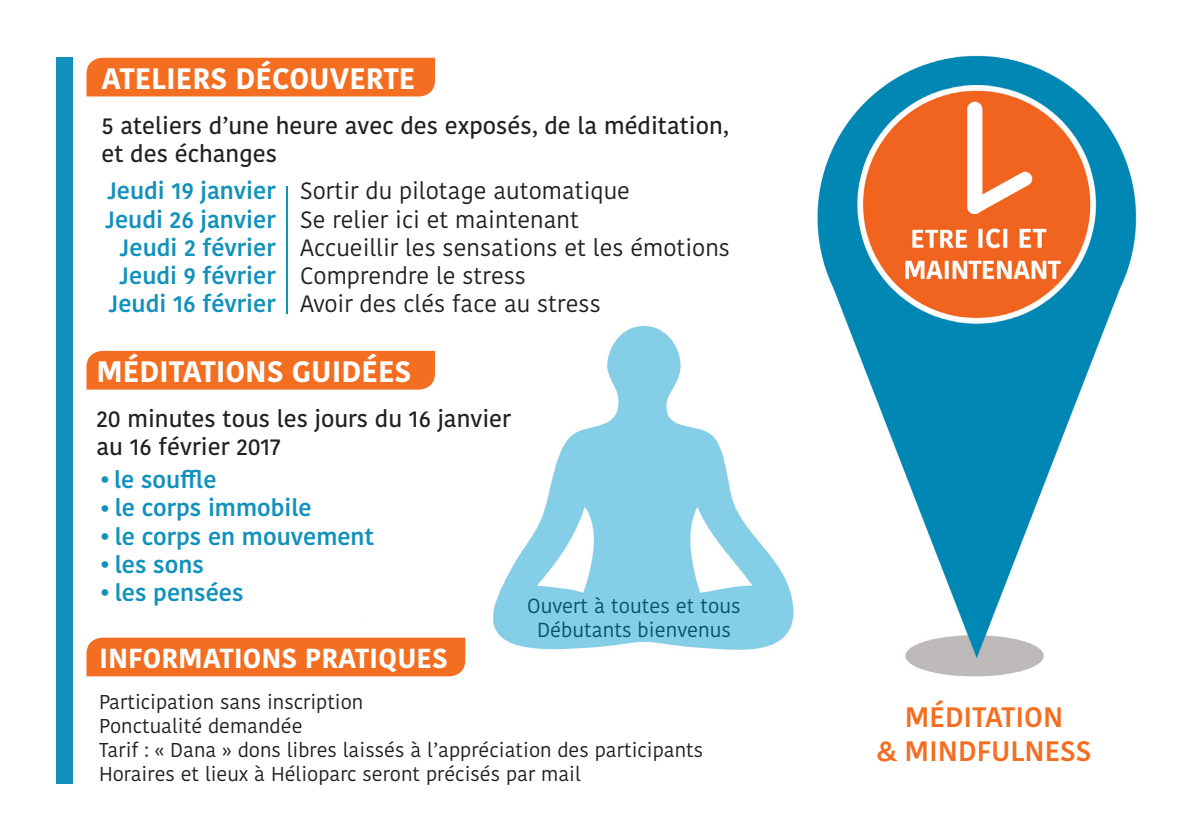
<style>
.page{position:relative;width:1191px;height:840px;background:#fff}
.page>*{position:absolute;margin:0;border:0;box-sizing:border-box;transform-origin:0 0}
.t1{font:700 29.4px "Kohinoor Devanagari";color:#fff}
.t2{font:600 28px "Kohinoor Devanagari";color:#f36e21}
.t3{font:700 27.4px "Kohinoor Devanagari";color:#fff}
.t4{font:23.6px "Kohinoor Devanagari";color:#231f20}
.t5{font:600 23.6px "Kohinoor Devanagari";color:#1291bc}
.t6{font:500 23.6px "Kohinoor Devanagari";color:#231f20}
.t7{font:20.2px "Kohinoor Devanagari";color:#00536e}
.t8{font:20px "Kohinoor Devanagari";color:#231f20}
</style>
<div class="page">
<img style="left:347px;top:326px;width:447px;height:351px">
<div style="left:86px;top:637px;width:379px;height:39px;background:#f36e21"></div>
<div style="left:86px;top:350px;width:349px;height:39px;background:#f36e21"></div>
<div style="left:86px;top:58px;width:349px;height:38px;background:#f36e21"></div>
<img style="left:817px;top:55px;width:320px;height:622px">
<hr style="left:286px;top:186px;width:2px;height:127px;background:#1291bc">
<div style="left:57px;top:57px;width:16px;height:725px;background:#1291bc"></div>
<p class="t1" style="left:101px;top:52px;width:315px">ATELIERS DÉCOUVERTE</p>
<p class="t6" style="left:101px;top:112px;width:629px">5 ateliers d’une heure avec des exposés, de la méditation,</p>
<p class="t6" style="left:101px;top:140px;width:177px">et des échanges</p>
<p class="t5" style="left:107px;top:177px;width:170px">Jeudi 19 janvier</p>
<p class="t5" style="left:105px;top:205px;width:172px">Jeudi 26 janvier</p>
<p class="t5" style="left:120px;top:234px;width:157px">Jeudi 2 février</p>
<p class="t5" style="left:119px;top:262px;width:158px">Jeudi 9 février</p>
<p class="t5" style="left:108px;top:290px;width:169px">Jeudi 16 février</p>
<p class="t4" style="left:300px;top:177px;width:331px">Sortir du pilotage automatique</p>
<p class="t4" style="left:300px;top:205px;width:280px">Se relier ici et maintenant</p>
<p class="t4" style="left:300px;top:234px;width:431px">Accueillir les sensations et les émotions</p>
<p class="t4" style="left:300px;top:262px;width:227px">Comprendre le stress</p>
<p class="t4" style="left:300px;top:290px;width:302px">Avoir des clés face au stress</p>
<p class="t1" style="left:96px;top:345px;width:316px">MÉDITATIONS GUIDÉES</p>
<p class="t6" style="left:96px;top:404px;width:416px">20 minutes tous les jours du 16 janvier</p>
<p class="t6" style="left:96px;top:433px;width:186px">au 16 février 2017</p>
<p class="t5" style="left:114px;top:466px;width:104px">le souffle</p>
<p class="t5" style="left:115px;top:494px;width:198px">le corps immobile</p>
<p class="t5" style="left:115px;top:522px;width:261px">le corps en mouvement</p>
<p class="t5" style="left:115px;top:550px;width:91px">les sons</p>
<p class="t5" style="left:115px;top:579px;width:130px">les pensées</p>
<p class="t7" style="left:527px;top:594px;width:215px">Ouvert à toutes et tous</p>
<p class="t7" style="left:537px;top:618px;width:195px">Débutants bienvenus</p>
<p class="t3" style="left:99px;top:633px;width:350px">INFORMATIONS PRATIQUES</p>
<p class="t8" style="left:99px;top:689px;width:266px">Participation sans inscription</p>
<p class="t8" style="left:99px;top:713px;width:205px">Ponctualité demandée</p>
<p class="t8" style="left:99px;top:737px;width:606px">Tarif : « Dana » dons libres laissés à l’appréciation des participants</p>
<p class="t8" style="left:99px;top:761px;width:483px">Horaires et lieux à Hélioparc seront précisés par mail</p>
<p class="t2" style="left:905px;top:700px;width:160px">MÉDITATION</p>
<p class="t2" style="left:876px;top:734px;width:216px">&amp; MINDFULNESS</p>
</div>
